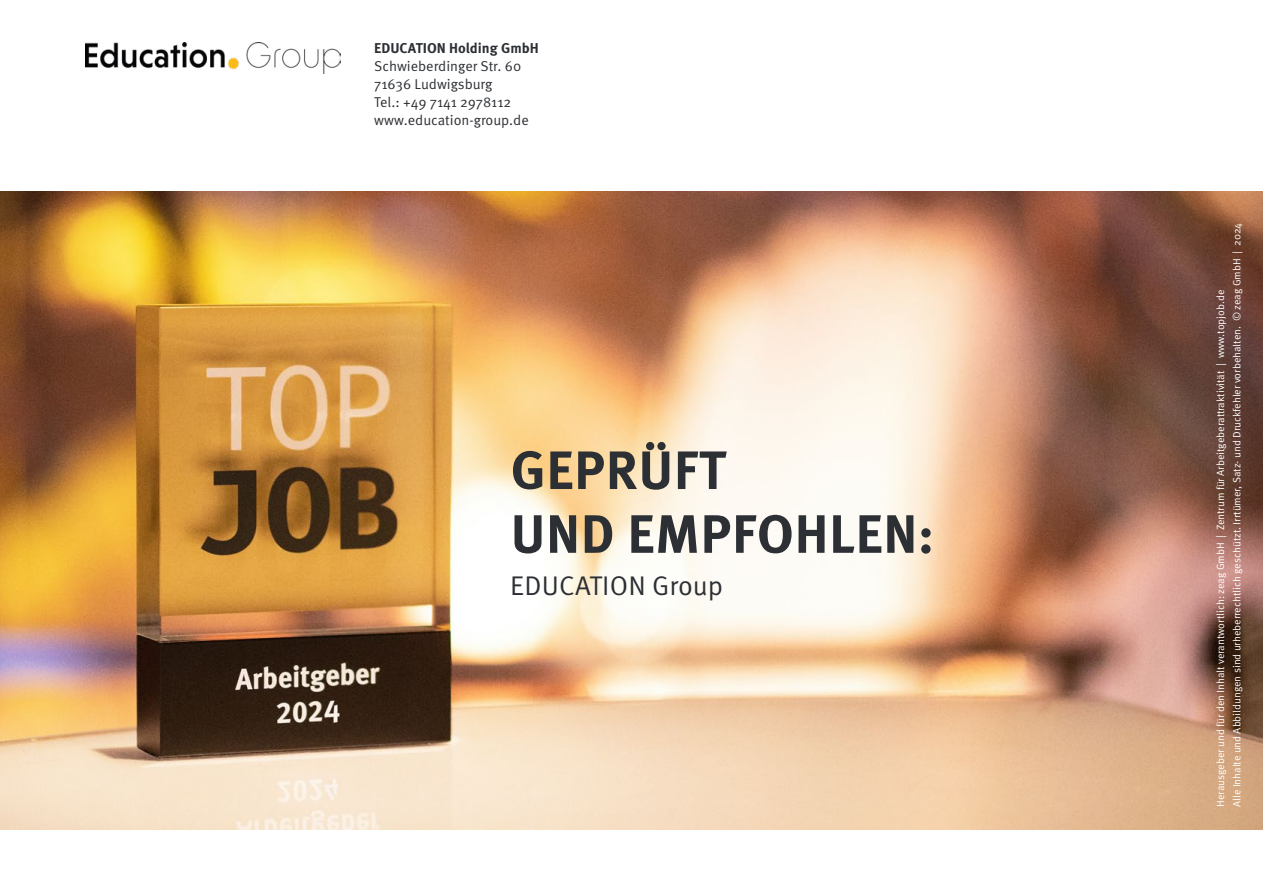
<style>
.page{position:relative;width:1263px;height:893px;background:#fff}
.page>*{position:absolute;margin:0;border:0;box-sizing:border-box;transform-origin:0 0}
.t1{font:700 54px/63.8px "Meta OT";letter-spacing:.01em;color:#2c2f33}
.t2{font:27px "Meta OT";letter-spacing:.005em;color:#2c2f33}
.t3{font:14.25px/18px "Meta OT";color:#2c2f33}
.t4{font:700 14.25px "Meta OT";color:#2c2f33}
.t5{font:10.5px/16.5px "Meta OT";color:#fff}
</style>
<div class="page">
<img style="left:0;top:191px;width:1263px;height:638px">
<img style="left:86px;top:43px;width:255px;height:30px">
<h3 class="t4" style="left:374px;top:39px;width:166px">EDUCATION Holding GmbH</h3>
<h3 class="t3" style="left:374px;top:58px;width:156px">Schwieberdinger Str. 60<br>71636 Ludwigsburg<br>Tel.: +49 7141 2978112 www.education-group.de</h3>
<h1 class="t1" style="left:511px;top:439px;width:425px">GEPRÜFT<br>UND EMPFOHLEN:</h1>
<h2 class="t2" style="left:510px;top:570px;width:214px">EDUCATION Group</h2>
<p class="t5" style="left:1212px;top:807px;width:585px;rotate:-90deg">Herausgeber und für den Inhalt verantwortlich: zeag GmbH | Zentrum für Arbeitgeberattraktivität | www.topjob.de<br>Alle Inhalte und Abbildungen sind urheberrechtlich geschützt. Irrtümer, Satz- und Druckfehler vorbehalten. © zeag GmbH | 2024</p>
</div>
